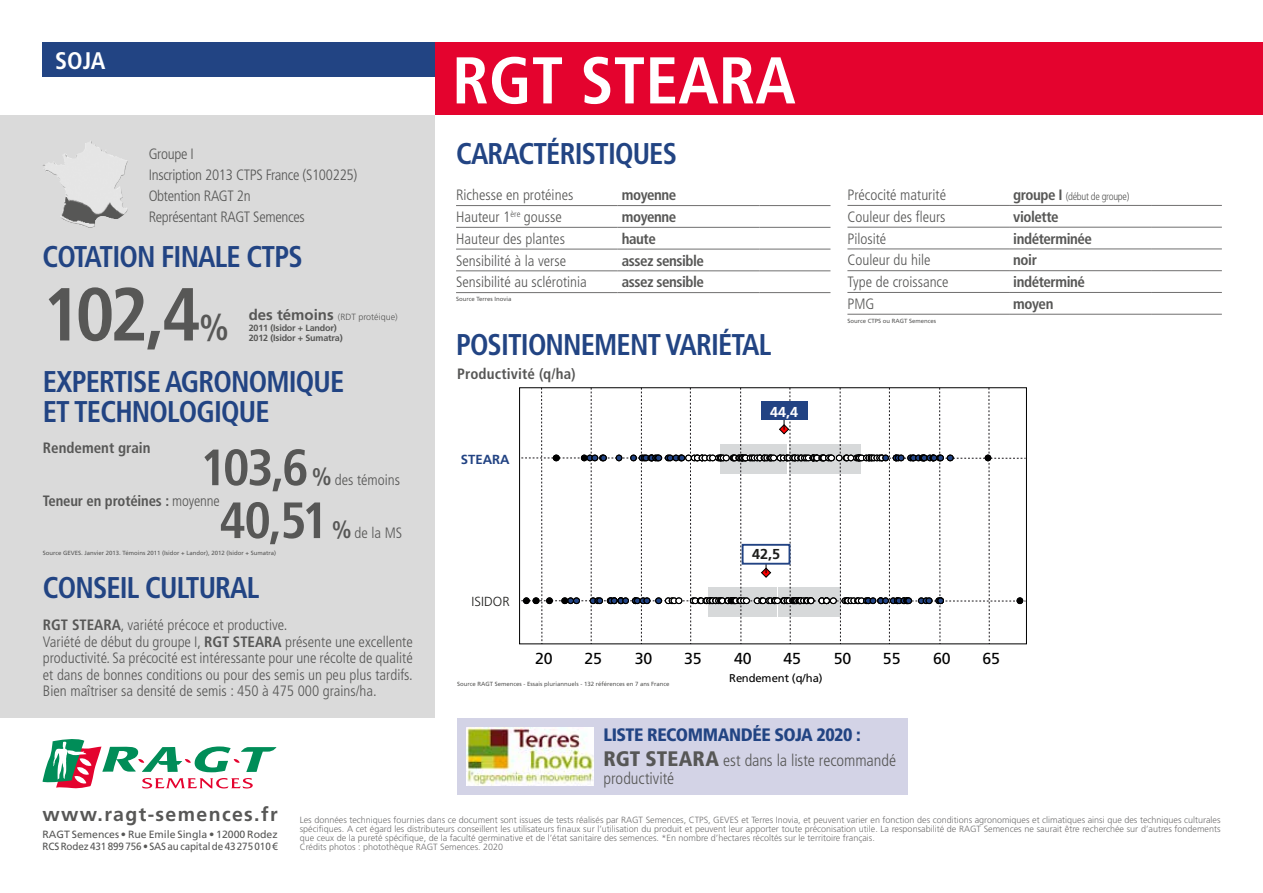
<style>
.page{position:relative;width:1263px;height:893px;background:#fff}
.page>*{position:absolute;margin:0;border:0;box-sizing:border-box;transform-origin:0 0}
.t1{font:700 condensed 75px "Frutiger LT Std";color:#575756}
.t2{font:700 condensed 66px "Frutiger LT Std";color:#fff}
.t3{font:700 condensed 30px/30px "Frutiger LT Std";letter-spacing:-.03em;color:#224483;scale:.95 1}
.t4{font:700 condensed 24px "Frutiger LT Std";color:#fff}
.t5{font:700 19.5px "Frutiger LT Std";letter-spacing:.07em;color:#575756}
.t6{font:900 condensed 18px "Frutiger LT Std";letter-spacing:-.025em;color:#224483}
.t7{font:300 condensed 16.5px/18px "Frutiger LT Std";letter-spacing:-.005em;color:#575756}
.t8{font:15.9px "Frutiger LT Std";letter-spacing:-.01em;color:#000}
.t9{font:300 condensed 15px/16.5px "Frutiger LT Std";color:#575756}
.t10{font:700 condensed 15px "Frutiger LT Std";letter-spacing:-.03em;color:#575756}
.t11{font:300 condensed 15px/21px "Frutiger LT Std";letter-spacing:-.02em;color:#575756}
.t12{font:700 condensed 15px/21px "Frutiger LT Std";letter-spacing:-.01em;color:#575756}
.t13{font:700 condensed 15px "Frutiger LT Std";letter-spacing:.01em;color:#575756}
.t14{font:700 condensed 15px "Frutiger LT Std";color:#575756}
.t15{font:700 14.4px "Frutiger LT Std";color:#1d1d1b}
.t16{font:700 14.4px "Frutiger LT Std";color:#fff}
.t17{font:300 13.2px "Frutiger LT Std";letter-spacing:.005em;color:#1d1d1b}
.t18{font:700 13.2px "Frutiger LT Std";color:#224383}
.t19{font:11.25px "Frutiger LT Std";letter-spacing:-.005em;color:#000}
.t20{font:10.5px/12.6px "Frutiger LT Std";color:#575756}
.t21{font:300 condensed 10.5px "Frutiger LT Std";letter-spacing:-.03em;color:#575756}
.t22{font:300 9px/9px "Frutiger LT Std";color:#706f6f}
.t23{font:700 9px/10.5px "Frutiger LT Std";letter-spacing:-.02em;color:#575756}
.t24{font:6px "Frutiger LT Std";color:#575756}
.s1{font-size:36px}
.s2{font-size:15px}
.s3{font-weight:300}
.s4{font-size:51px}
.s5{font-size:24px}
.s6{font-weight:700;font-size:51px}
.s7{font-weight:700;font-size:24px}
.s8{font-weight:700;font-size:15px}
.s9{font-weight:700}
.s10{font-weight:900;font-size:21px}
</style>
<div class="page">
<svg style="left:43px;top:739px;width:233px;height:50px"></svg>
<div style="left:0;top:115px;width:435px;height:603px;background:#dadada"></div>
<div style="left:43px;top:43px;width:392px;height:34px;background:#224483"></div>
<div style="left:435px;top:43px;width:828px;height:72px;background:#e4032e"></div>
<img style="left:43px;top:141px;width:84px;height:87px">
<hr style="left:456px;top:292px;width:162px;height:1px;background:#706f6f">
<hr style="left:618px;top:292px;width:142px;height:1px;background:#706f6f">
<hr style="left:760px;top:292px;width:70px;height:1px;background:#706f6f">
<hr style="left:456px;top:271px;width:162px;height:1px;background:#706f6f">
<hr style="left:618px;top:271px;width:142px;height:1px;background:#706f6f">
<hr style="left:760px;top:271px;width:70px;height:1px;background:#706f6f">
<hr style="left:456px;top:249px;width:162px;height:1px;background:#706f6f">
<hr style="left:618px;top:249px;width:142px;height:1px;background:#706f6f">
<hr style="left:760px;top:249px;width:70px;height:1px;background:#706f6f">
<hr style="left:456px;top:227px;width:162px;height:1px;background:#706f6f">
<hr style="left:618px;top:227px;width:142px;height:1px;background:#706f6f">
<hr style="left:760px;top:227px;width:70px;height:1px;background:#706f6f">
<hr style="left:456px;top:205px;width:162px;height:1px;background:#706f6f">
<hr style="left:618px;top:205px;width:142px;height:1px;background:#706f6f">
<hr style="left:760px;top:205px;width:70px;height:1px;background:#706f6f">
<svg style="left:521px;top:388px;width:504px;height:256px"></svg>
<div style="left:761px;top:401px;width:46px;height:19px;background:#224383"></div>
<hr style="left:847px;top:205px;width:162px;height:1px;background:#706f6f">
<hr style="left:1009px;top:205px;width:142px;height:1px;background:#706f6f">
<hr style="left:1151px;top:205px;width:71px;height:1px;background:#706f6f">
<hr style="left:847px;top:227px;width:162px;height:1px;background:#706f6f">
<hr style="left:1009px;top:227px;width:142px;height:1px;background:#706f6f">
<hr style="left:1151px;top:227px;width:71px;height:1px;background:#706f6f">
<hr style="left:847px;top:249px;width:162px;height:1px;background:#706f6f">
<hr style="left:1009px;top:249px;width:142px;height:1px;background:#706f6f">
<hr style="left:1151px;top:249px;width:71px;height:1px;background:#706f6f">
<hr style="left:847px;top:270px;width:162px;height:1px;background:#706f6f">
<hr style="left:1009px;top:270px;width:142px;height:1px;background:#706f6f">
<hr style="left:1151px;top:270px;width:71px;height:1px;background:#706f6f">
<hr style="left:847px;top:292px;width:162px;height:1px;background:#706f6f">
<hr style="left:1009px;top:292px;width:142px;height:1px;background:#706f6f">
<hr style="left:1151px;top:292px;width:71px;height:1px;background:#706f6f">
<hr style="left:847px;top:314px;width:162px;height:1px;background:#706f6f">
<hr style="left:1009px;top:314px;width:142px;height:1px;background:#706f6f">
<hr style="left:1151px;top:314px;width:71px;height:1px;background:#706f6f">
<div style="left:458px;top:718px;width:450px;height:76px;background:#d3d3e6"></div>
<img style="left:467px;top:727px;width:126px;height:59px">
<h3 class="t4" style="left:55px;top:46px;width:52px">SOJA</h3>
<h2 class="t2" style="left:452px;top:41px;width:345px">RGT STEARA</h2>
<h3 class="t11" style="left:149px;top:143px;width:210px">Groupe I<br>Inscription 2013 CTPS France (S100225)<br>Obtention RAGT 2n<br>Représentant RAGT Semences</h3>
<h3 class="t3" style="left:43px;top:242px;width:275px">COTATION FINALE CTPS</h3>
<h1 class="t1" style="left:43px;top:270px;width:188px">102,4<span class="s1">%</span></h1>
<p class="t23" style="left:249px;top:312px;width:151px"><span class="s2">des témoins</span> <span class="s3">(RDT protéique)<br></span>2011 (Isidor + Landor)<br>2012 (Isidor + Sumatra)</p>
<h3 class="t3" style="left:43px;top:366px;width:319px">EXPERTISE AGRONOMIQUE<br>ET TECHNOLOGIQUE</h3>
<h3 class="t14" style="left:43px;top:439px;width:109px">Rendement grain</h3>
<h3 class="t12" style="left:43px;top:469px;width:359px;text-indent:157px"><span class="s4">103,6</span><span class="s5">%</span> <span class="s3">des témoins<br></span>Teneur en protéines : <span class="s3">moyenne</span></h3>
<h3 class="t9" style="left:219px;top:525px;width:184px"><span class="s6">40,51</span><span class="s7">%</span> de la MS</h3>
<p class="t24" style="left:43px;top:549px;width:235px">Source GEVES. Janvier 2013. Témoins 2011 (Isidor + Landor), 2012 (Isidor + Sumatra)</p>
<h3 class="t3" style="left:456px;top:139px;width:234px">CARACTÉRISTIQUES</h3>
<h3 class="t9" style="left:456px;top:187px;width:119px">Richesse en protéines</h3>
<h3 class="t10" style="left:622px;top:186px;width:56px">moyenne</h3>
<h3 class="t9" style="left:456px;top:209px;width:107px">Hauteur 1<sup>ère</sup> gousse</h3>
<h3 class="t10" style="left:622px;top:208px;width:56px">moyenne</h3>
<h3 class="t9" style="left:456px;top:231px;width:110px">Hauteur des plantes</h3>
<h3 class="t10" style="left:622px;top:230px;width:36px">haute</h3>
<h3 class="t9" style="left:456px;top:252px;width:112px">Sensibilité à la verse</h3>
<h3 class="t10" style="left:622px;top:251px;width:84px">assez sensible</h3>
<h3 class="t9" style="left:456px;top:274px;width:132px">Sensibilité au sclérotinia</h3>
<h3 class="t10" style="left:622px;top:273px;width:84px">assez sensible</h3>
<p class="t24" style="left:456px;top:296px;width:57px">Source Terres Inovia</p>
<h3 class="t3" style="left:456px;top:329px;width:334px">POSITIONNEMENT VARIÉTAL</h3>
<h3 class="t13" style="left:457px;top:365px;width:120px">Productivité (q/ha)</h3>
<h3 class="t18" style="left:461px;top:451px;width:50px">STEARA</h3>
<h3 class="t16" style="left:770px;top:403px;width:30px">44,4</h3>
<h3 class="t15" style="left:752px;top:545px;width:30px">42,5</h3>
<h3 class="t9" style="left:847px;top:187px;width:100px">Précocité maturité</h3>
<p class="t21" style="left:1013px;top:191px;width:118px"><span class="s8">groupe I</span> (début de groupe)</p>
<h3 class="t9" style="left:847px;top:209px;width:100px">Couleur des fleurs</h3>
<h3 class="t10" style="left:1013px;top:208px;width:47px">violette</h3>
<h3 class="t9" style="left:847px;top:230px;width:40px">Pilosité</h3>
<h3 class="t10" style="left:1013px;top:230px;width:80px">indéterminée</h3>
<h3 class="t9" style="left:847px;top:252px;width:85px">Couleur du hile</h3>
<h3 class="t10" style="left:1013px;top:251px;width:25px">noir</h3>
<h3 class="t9" style="left:847px;top:274px;width:103px">Type de croissance</h3>
<h3 class="t10" style="left:1013px;top:273px;width:73px">indéterminé</h3>
<h3 class="t9" style="left:847px;top:296px;width:28px">PMG</h3>
<h3 class="t10" style="left:1013px;top:295px;width:42px">moyen</h3>
<p class="t24" style="left:847px;top:317px;width:90px">Source CTPS ou RAGT Semences</p>
<h3 class="t3" style="left:43px;top:573px;width:229px">CONSEIL CULTURAL</h3>
<p class="t9" style="left:43px;top:617px;width:371px"><span class="s9">RGT STEARA</span>, variété précoce et productive.<br>Variété de début du groupe I, <span class="s9">RGT STEARA</span> présente une excellente productivité. Sa précocité est intéressante pour une récolte de qualité et dans de bonnes conditions ou pour des semis un peu plus tardifs.<br>Bien maîtriser sa densité de semis : 450 à 475 000 grains/ha.</p>
<h3 class="t17" style="left:471px;top:594px;width:40px">ISIDOR</h3>
<h3 class="t8" style="left:535px;top:649px;width:19px">20</h3>
<h3 class="t8" style="left:584px;top:649px;width:19px">25</h3>
<h3 class="t8" style="left:635px;top:649px;width:19px">30</h3>
<h3 class="t8" style="left:684px;top:649px;width:19px">35</h3>
<h3 class="t8" style="left:734px;top:649px;width:19px">40</h3>
<h3 class="t8" style="left:783px;top:649px;width:19px">45</h3>
<h3 class="t8" style="left:834px;top:649px;width:19px">50</h3>
<h3 class="t8" style="left:883px;top:649px;width:19px">55</h3>
<h3 class="t8" style="left:933px;top:649px;width:19px">60</h3>
<h3 class="t8" style="left:982px;top:649px;width:19px">65</h3>
<p class="t24" style="left:457px;top:680px;width:214px">Source RAGT Semences - Essais pluriannuels - 132 références en 7 ans France</p>
<p class="t19" style="left:729px;top:672px;width:95px">Rendement (q/ha)</p>
<h3 class="t6" style="left:603px;top:724px;width:259px">LISTE RECOMMANDÉE SOJA 2020 :</h3>
<h3 class="t7" style="left:603px;top:751px;width:294px"><span class="s10">RGT STEARA</span> est dans la liste recommandé productivité</h3>
<h3 class="t5" style="left:43px;top:803px;width:237px">www.ragt-semences.fr</h3>
<p class="t20" style="left:43px;top:828px;width:237px">RAGT Semences • Rue Emile Singla • 12000 Rodez<br>RCS Rodez 431 899 756 • SAS au capital de 43 275 010 €</p>
<p class="t22" style="left:300px;top:816px;width:922px">Les données techniques fournies dans ce document sont issues de tests réalisés par RAGT Semences, CTPS, GEVES et Terres Inovia, et peuvent varier en fonction des conditions agronomiques et climatiques ainsi que des techniques culturales spécifiques. A cet égard les distributeurs conseillent les utilisateurs finaux sur l’utilisation du produit et peuvent leur apporter toute préconisation utile. La responsabilité de RAGT Semences ne saurait être recherchée sur d’autres fondements que ceux de la pureté spécifique, de la faculté germinative et de l’état sanitaire des semences. *En nombre d’hectares récoltés sur le territoire français.<br>Crédits photos : photothèque RAGT Semences. 2020</p>
</div>
